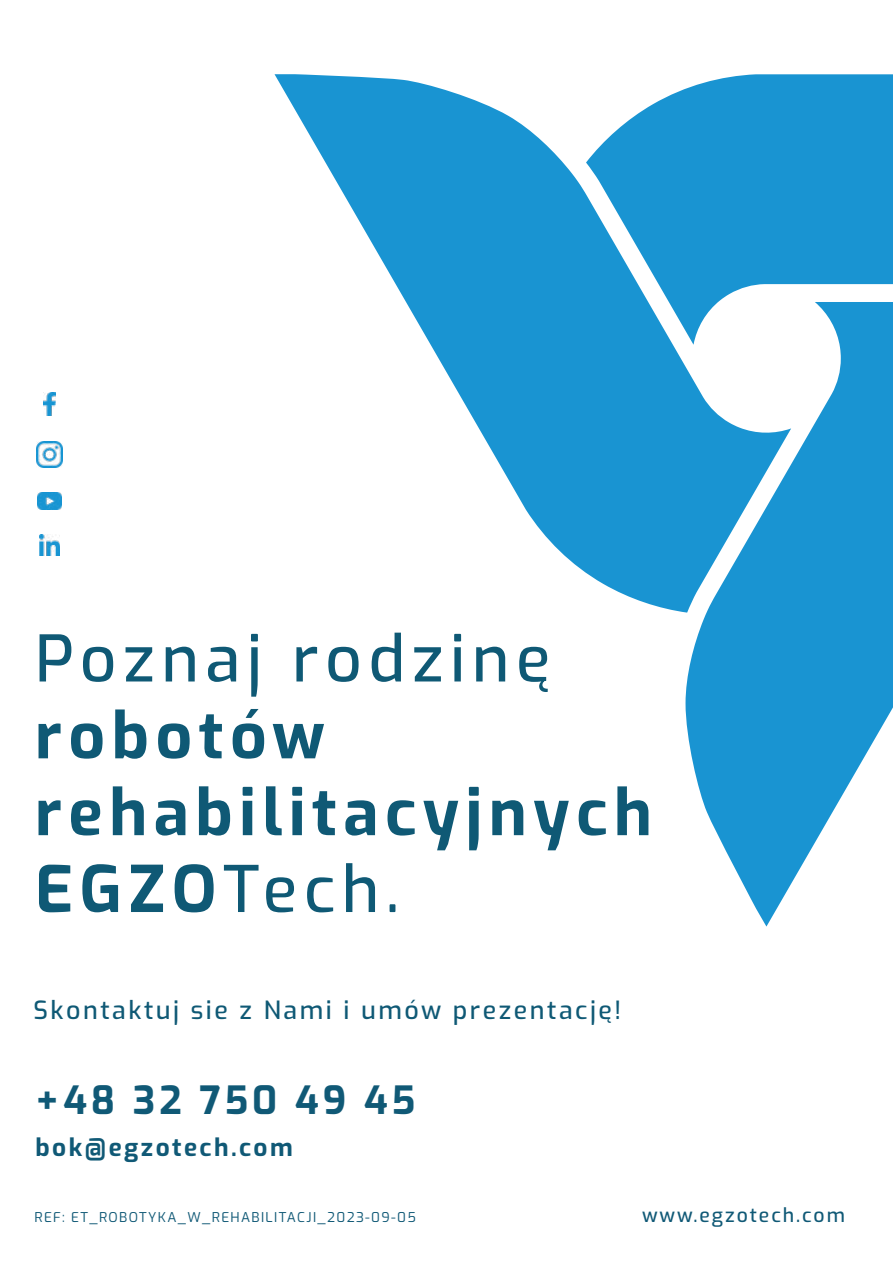
<style>
.page{position:relative;width:893px;height:1263px;background:#fff}
.page>*{position:absolute;margin:0;border:0;box-sizing:border-box;transform-origin:0 0}
.t1{font:700 64.05px/76.8px "Exo";letter-spacing:.1em;color:#0f5975}
.t2{font:500 64.05px "Exo";letter-spacing:.1em;color:#0f5975}
.t3{font:700 38.7px "Exo";letter-spacing:.1em;color:#105976}
.t4{font:500 25.05px "Exo";letter-spacing:.1em;color:#0f5975}
.t5{font:700 24.45px "Exo";letter-spacing:.1em;color:#105976}
.t6{font:500 19.35px "Exo";letter-spacing:.1em;color:#105976}
.t7{font:13.5px "Exo";letter-spacing:.1em;color:#105976}
.s1{font-weight:500}
</style>
<div class="page">
<div style="left:791px;top:74px;width:102px;height:211px;background:#1994d2"></div>
<svg style="left:274px;top:74px;width:517px;height:539px;fill:#1994d2"></svg>
<svg style="left:685px;top:300px;width:208px;height:626px;fill:#1994d2"></svg>
<img style="left:39px;top:535px;width:21px;height:21px">
<img style="left:36px;top:441px;width:26px;height:26px">
<img style="left:37px;top:493px;width:24px;height:17px">
<img style="left:43px;top:392px;width:13px;height:23px">
<h1 class="t2" style="left:35px;top:612px;width:517px">Poznaj rodzinę</h1>
<h1 class="t1" style="left:35px;top:694px;width:618px">robotów rehabilitacyjnych<br>EGZO<span class="s1">Tech.</span></h1>
<h3 class="t4" style="left:34px;top:992px;width:589px">Skontaktuj sie z Nami i umów prezentację!</h3>
<h2 class="t3" style="left:36px;top:1072px;width:381px">+48 32 750 49 45</h2>
<h3 class="t5" style="left:36px;top:1130px;width:259px">bok@egzotech.com</h3>
<p class="t7" style="left:34px;top:1208px;width:383px">REF: ET_ROBOTYKA_W_REHABILITACJI_2023-09-05</p>
<h3 class="t6" style="left:642px;top:1201px;width:204px">www.egzotech.com</h3>
</div>
